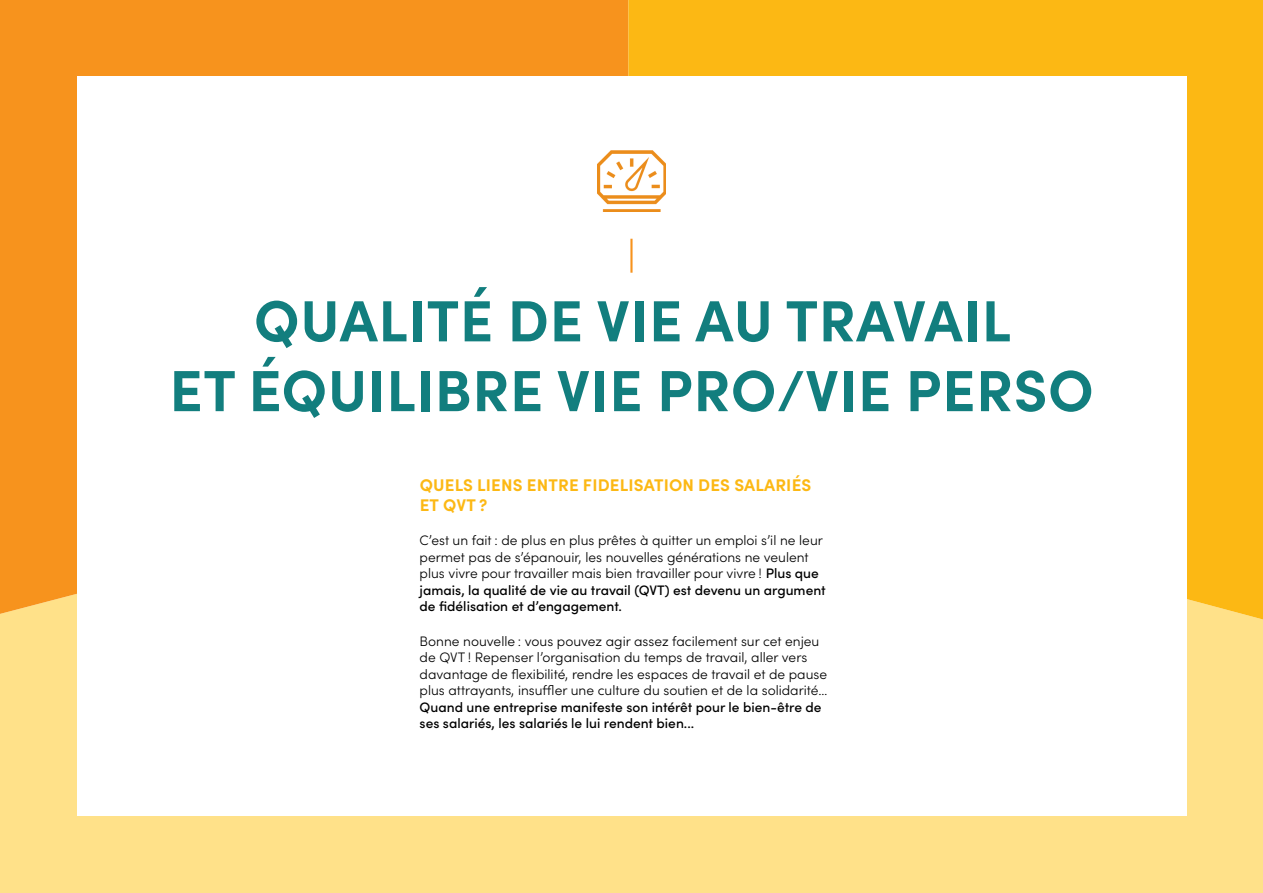
<style>
.page{position:relative;width:1263px;height:893px;background:#fff}
.page>*{position:absolute;margin:0;border:0;box-sizing:border-box;transform-origin:0 0}
.t1{font:700 58.2px/69.8px "Sofia Pro";letter-spacing:.01em;color:#127e7e;text-align:center}
.t2{font:700 16.95px/20.2px "Sofia Pro";letter-spacing:.01em;color:#fcb814}
.t3{font:300 13.8px/16.5px "Sofia Pro";color:#000}
.t4{font:500 13.8px/16.5px "Sofia Pro";color:#000}
.s1{font-weight:500}
</style>
<div class="page">
<div style="left:0;top:614px;width:1263px;height:279px;background:#ffe189"></div>
<div style="left:0;top:0;width:628px;height:614px;background:#f7931d"></div>
<svg style="left:628px;top:0;width:635px;height:619px;background:#fcbd25"></svg>
<div style="left:77px;top:77px;width:1109px;height:739px;background:#fff"></div>
<img style="left:597px;top:151px;width:69px;height:61px">
<hr style="left:630px;top:239px;width:2px;height:34px;background:#f7931d">
<h1 class="t1" style="left:169px;top:281px;width:926px">QUALITÉ DE VIE AU TRAVAIL<br>ET ÉQUILIBRE VIE PRO/VIE PERSO</h1>
<p class="t2" style="left:420px;top:473px;width:393px">QUELS LIENS ENTRE FIDELISATION DES SALARIÉS<br>ET QVT ?</p>
<p class="t3" style="left:420px;top:531px;width:408px">C’est un fait : de plus en plus prêtes à quitter un emploi s’il ne leur permet pas de s’épanouir, les nouvelles générations ne veulent plus vivre pour travailler mais bien travailler pour vivre ! <span class="s1">Plus que jamais, la qualité de vie au travail (QVT) est devenu un argument de fidélisation et d’engagement.</span></p>
<p class="t3" style="left:420px;top:632px;width:409px">Bonne nouvelle : vous pouvez agir assez facilement sur cet enjeu de QVT ! Repenser l’organisation du temps de travail, aller vers davantage de flexibilité, rendre les espaces de travail et de pause plus attrayants, insuffler une culture du soutien et de la solidarité…</p>
<p class="t4" style="left:420px;top:698px;width:403px">Quand une entreprise manifeste son intérêt pour le bien-être de ses salariés, les salariés le lui rendent bien...</p>
</div>
